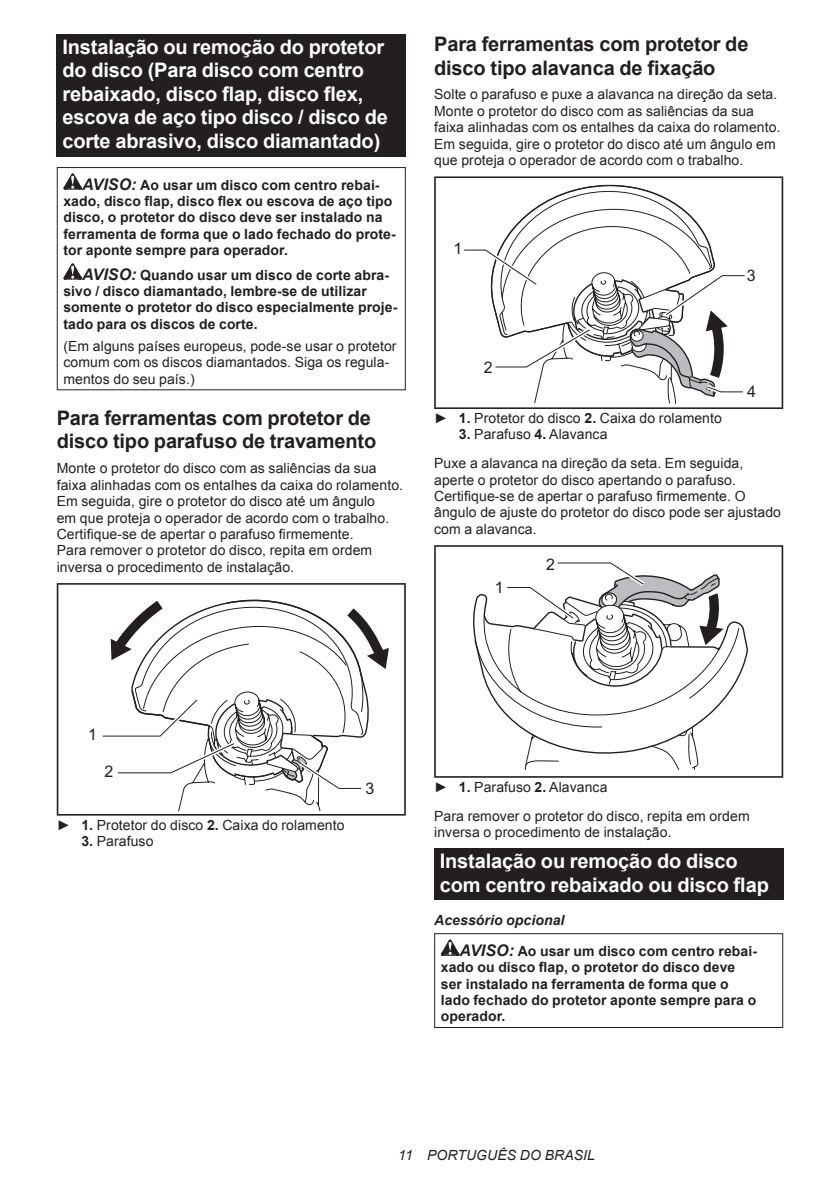
<style>
.page{position:relative;width:840px;height:1191px;background:#fff}
.page>*{position:absolute;margin:0;border:0;box-sizing:border-box;transform-origin:0 0}
.t1{font:700 20px/23.4px "Arial";letter-spacing:-.01em;color:#fff}
.t2{font:700 20px/23.4px "Arial";letter-spacing:-.01em;color:#231f20}
.t3{font:16px "Arial";color:#231f20}
.t4{font:14px/16.4px "Arial";letter-spacing:.005em;color:#231f20}
.t5{font:700 14px/16.4px "Arial";letter-spacing:.005em;color:#231f20}
.t6{font:italic 14px "Arial";letter-spacing:.005em;color:#231f20}
.s1{font-style:italic;font-size:16px}
.s2{font-weight:700}
.s3{font-style:italic}
</style>
<div class="page">
<div style="left:57px;top:34px;width:348px;height:122px;background:#231f20"></div>
<svg style="left:63px;top:173px;width:19px;height:17px"></svg>
<svg style="left:63px;top:263px;width:19px;height:17px"></svg>
<div style="left:57px;top:167px;width:348px;height:223px;border:1px solid #231f20"></div>
<div style="left:57px;top:787px;width:74px;height:29px;background:#767474"></div>
<svg style="left:57px;top:583px;width:348px;height:232px"></svg>
<svg style="left:434px;top:176px;width:348px;height:233px"></svg>
<div style="left:434px;top:750px;width:74px;height:28px;background:#5c595a"></div>
<svg style="left:434px;top:545px;width:348px;height:232px"></svg>
<div style="left:434px;top:848px;width:348px;height:52px;background:#231f20"></div>
<svg style="left:440px;top:939px;width:19px;height:16px"></svg>
<div style="left:434px;top:933px;width:348px;height:95px;border:1px solid #231f20"></div>
<h1 class="t1" style="left:62px;top:36px;width:327px">Instalação ou remoção do protetor do disco (Para disco com centro rebaixado, disco flap, disco flex, escova de aço tipo disco / disco de corte abrasivo, disco diamantado)</h1>
<p class="t5" style="left:63px;top:177px;width:334px;text-indent:19px"><span class="s1">AVISO:</span> Ao usar um disco com centro rebai&shy;xado, disco flap, disco flex ou escova de aço tipo disco, o protetor do disco deve ser instalado na ferramenta de forma que o lado fechado do prote&shy;tor aponte sempre para operador.</p>
<p class="t5" style="left:63px;top:267px;width:335px;text-indent:19px"><span class="s1">AVISO:</span> Quando usar um disco de corte abra&shy;sivo / disco diamantado, lembre-se de utilizar somente o protetor do disco especialmente proje&shy;tado para os discos de corte.</p>
<p class="t4" style="left:63px;top:338px;width:334px">(Em alguns países europeus, pode-se usar o protetor comum com os discos diamantados. Siga os regula&shy;mentos do seu país.)</p>
<h1 class="t2" style="left:57px;top:407px;width:321px">Para ferramentas com protetor de disco tipo parafuso de travamento</h1>
<p class="t4" style="left:57px;top:460px;width:347px">Monte o protetor do disco com as saliências da sua faixa alinhadas com os entalhes da caixa do rolamento.<br>Em seguida, gire o protetor do disco até um ângulo<br>em que proteja o operador de acordo com o trabalho.<br>Certifique-se de apertar o parafuso firmemente.<br>Para remover o protetor do disco, repita em ordem inversa o procedimento de instalação.</p>
<h1 class="t2" style="left:434px;top:33px;width:315px">Para ferramentas com protetor de disco tipo alavanca de fixação</h1>
<p class="t4" style="left:434px;top:86px;width:347px">Solte o parafuso e puxe a alavanca na direção da seta.<br>Monte o protetor do disco com as saliências da sua faixa alinhadas com os entalhes da caixa do rolamento.<br>Em seguida, gire o protetor do disco até um ângulo em que proteja o operador de acordo com o trabalho.</p>
<p class="t3" style="left:453px;top:238px;width:10px">1</p>
<p class="t3" style="left:483px;top:357px;width:10px">2</p>
<p class="t3" style="left:746px;top:265px;width:10px">3</p>
<p class="t3" style="left:746px;top:381px;width:10px">4</p>
<p class="t4" style="left:434px;top:410px;width:289px">► <span class="s2">1.</span> Protetor do disco <span class="s2">2.</span> Caixa do rolamento</p>
<p class="t4" style="left:434px;top:420px;width:310px;line-height:28.8px;text-indent:25px"><span class="s2">3.</span> Parafuso <span class="s2">4.</span> Alavanca<br>Puxe a alavanca na direção da seta. Em seguida,</p>
<p class="t4" style="left:434px;top:471px;width:348px">aperte o protetor do disco apertando o parafuso.<br>Certifique-se de apertar o parafuso firmemente. O ângulo de ajuste do protetor do disco pode ser ajustado com a alavanca.</p>
<p class="t3" style="left:494px;top:577px;width:10px">1</p>
<p class="t3" style="left:546px;top:553px;width:10px">2</p>
<p class="t3" style="left:88px;top:723px;width:10px">1</p>
<p class="t3" style="left:104px;top:760px;width:10px">2</p>
<p class="t4" style="left:57px;top:816px;width:289px">► <span class="s2">1.</span> Protetor do disco <span class="s2">2.</span> Caixa do rolamento</p>
<p class="t4" style="left:81px;top:833px;width:74px"><span class="s2">3.</span> Parafuso</p>
<p class="t3" style="left:365px;top:777px;width:10px">3</p>
<p class="t4" style="left:434px;top:772px;width:317px;line-height:28.8px">► <span class="s2">1.</span> Parafuso <span class="s2">2.</span> Alavanca<br>Para remover o protetor do disco, repita em ordem</p>
<p class="t4" style="left:434px;top:824px;width:239px">inversa o procedimento de instalação.</p>
<h1 class="t1" style="left:439px;top:850px;width:330px">Instalação ou remoção do disco com centro rebaixado ou disco flap</h1>
<p class="t5" style="left:459px;top:905px;width:299px;line-height:30.6px;text-indent:-25px"><span class="s3">Acessório opcional<br></span><span class="s1">AVISO:</span> Ao usar um disco com centro rebai-</p>
<p class="t5" style="left:440px;top:959px;width:317px">xado ou disco flap, o protetor do disco deve ser instalado na ferramenta de forma que o lado fechado do protetor aponte sempre para o operador.</p>
<p class="t6" style="left:398px;top:1146px;width:198px">11 PORTUGUÊS DO BRASIL</p>
</div>
